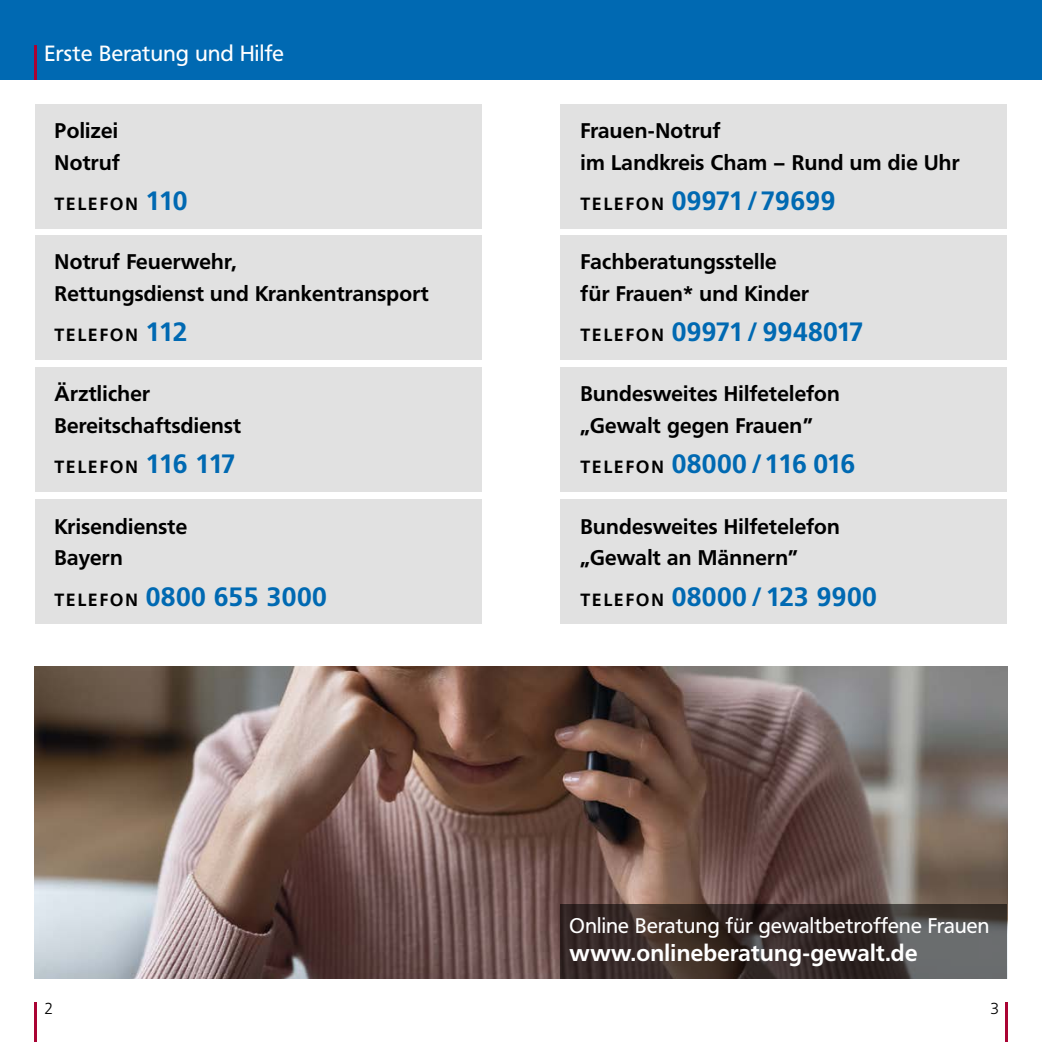
<style>
.page{position:relative;width:1042px;height:1042px;background:#fff}
.page>*{position:absolute;margin:0;border:0;box-sizing:border-box;transform-origin:0 0}
.t1{font:700 26.25px "Frutiger BQ";letter-spacing:.015em;color:#0069b2}
.t2{font:700 26.25px "Frutiger BQ";letter-spacing:-.015em;color:#0069b2}
.t3{font:700 22.75px "Frutiger BQ";letter-spacing:.015em;color:#fff}
.t4{font:21.88px "Frutiger BQ";letter-spacing:.015em;color:#fff}
.t5{font:700 21px/31.5px "Frutiger BQ";letter-spacing:.015em;color:#000}
.t6{font:21px "Frutiger BQ";letter-spacing:.015em;color:#fff}
.t7{font:700 17.5px "Frutiger BQ";letter-spacing:.12em;color:#000}
.t8{font:300 15.75px "Frutiger BQ";color:#000}
.s1{font-size:26.25px;color:#0069b2}
.s2{font-size:17.5px;color:#000}
</style>
<div class="page">
<img style="left:35px;top:666px;width:972px;height:312px">
<svg style="left:561px;top:903px;width:446px;height:75px;background:#3f3533"></svg>
<hr style="left:1005px;top:1002px;width:2px;height:40px;background:#aa0333">
<div style="left:0;top:0;width:1042px;height:79px;background:#0069b2"></div>
<hr style="left:35px;top:1002px;width:2px;height:40px;background:#aa0333">
<hr style="left:35px;top:45px;width:2px;height:34px;background:#aa0333">
<div style="left:35px;top:104px;width:446px;height:124px;background:#e1e1e1"></div>
<div style="left:561px;top:104px;width:446px;height:124px;background:#e1e1e1"></div>
<div style="left:35px;top:235px;width:446px;height:124px;background:#e1e1e1"></div>
<div style="left:561px;top:235px;width:446px;height:124px;background:#e1e1e1"></div>
<div style="left:35px;top:367px;width:446px;height:124px;background:#e1e1e1"></div>
<div style="left:561px;top:367px;width:446px;height:124px;background:#e1e1e1"></div>
<div style="left:35px;top:500px;width:446px;height:124px;background:#e1e1e1"></div>
<div style="left:561px;top:500px;width:446px;height:124px;background:#e1e1e1"></div>
<p class="t4" style="left:45px;top:40px;width:241px">Erste Beratung und Hilfe</p>
<p class="t5" style="left:55px;top:115px;width:67px">Polizei<br>Notruf</p>
<p class="t7" style="left:55px;top:193px;width:134px">TELEFON <span class="s1">110</span></p>
<p class="t5" style="left:55px;top:246px;width:375px">Notruf Feuerwehr,<br>Rettungsdienst und Krankentransport</p>
<p class="t7" style="left:55px;top:324px;width:134px">TELEFON <span class="s1">112</span></p>
<p class="t5" style="left:55px;top:378px;width:188px">Ärztlicher<br>Bereitschaftsdienst</p>
<p class="t7" style="left:55px;top:456px;width:182px">TELEFON <span class="s1">116 117</span></p>
<p class="t5" style="left:55px;top:511px;width:134px">Krisendienste<br>Bayern</p>
<p class="t1" style="left:55px;top:580px;width:274px"><span class="s2">TELEFON</span> 0800 655 3000</p>
<p class="t5" style="left:580px;top:115px;width:381px">Frauen-Notruf<br>im Landkreis Cham – Rund um die Uhr</p>
<p class="t1" style="left:580px;top:185px;width:256px"><span class="s2">TELEFON</span> 09971/79699</p>
<p class="t5" style="left:580px;top:246px;width:230px">Fachberatungsstelle für Frauen* und Kinder</p>
<p class="t1" style="left:580px;top:316px;width:284px"><span class="s2">TELEFON</span> 09971 / 9948017</p>
<p class="t5" style="left:580px;top:378px;width:261px">Bundesweites Hilfetelefon „Gewalt gegen Frauen”</p>
<p class="t2" style="left:580px;top:448px;width:276px"><span class="s2">TELEFON</span> 08000/116 016</p>
<p class="t5" style="left:580px;top:511px;width:261px">Bundesweites Hilfetelefon „Gewalt an Männern”</p>
<p class="t1" style="left:580px;top:580px;width:298px"><span class="s2">TELEFON</span> 08000 / 123 9900</p>
<p class="t6" style="left:569px;top:913px;width:421px">Online Beratung für gewaltbetroffene Frauen</p>
<p class="t3" style="left:569px;top:939px;width:349px">www.onlineberatung-gewalt.de</p>
<p class="t8" style="left:45px;top:999px;width:10px">2</p>
<p class="t8" style="left:990px;top:999px;width:10px">3</p>
</div>
